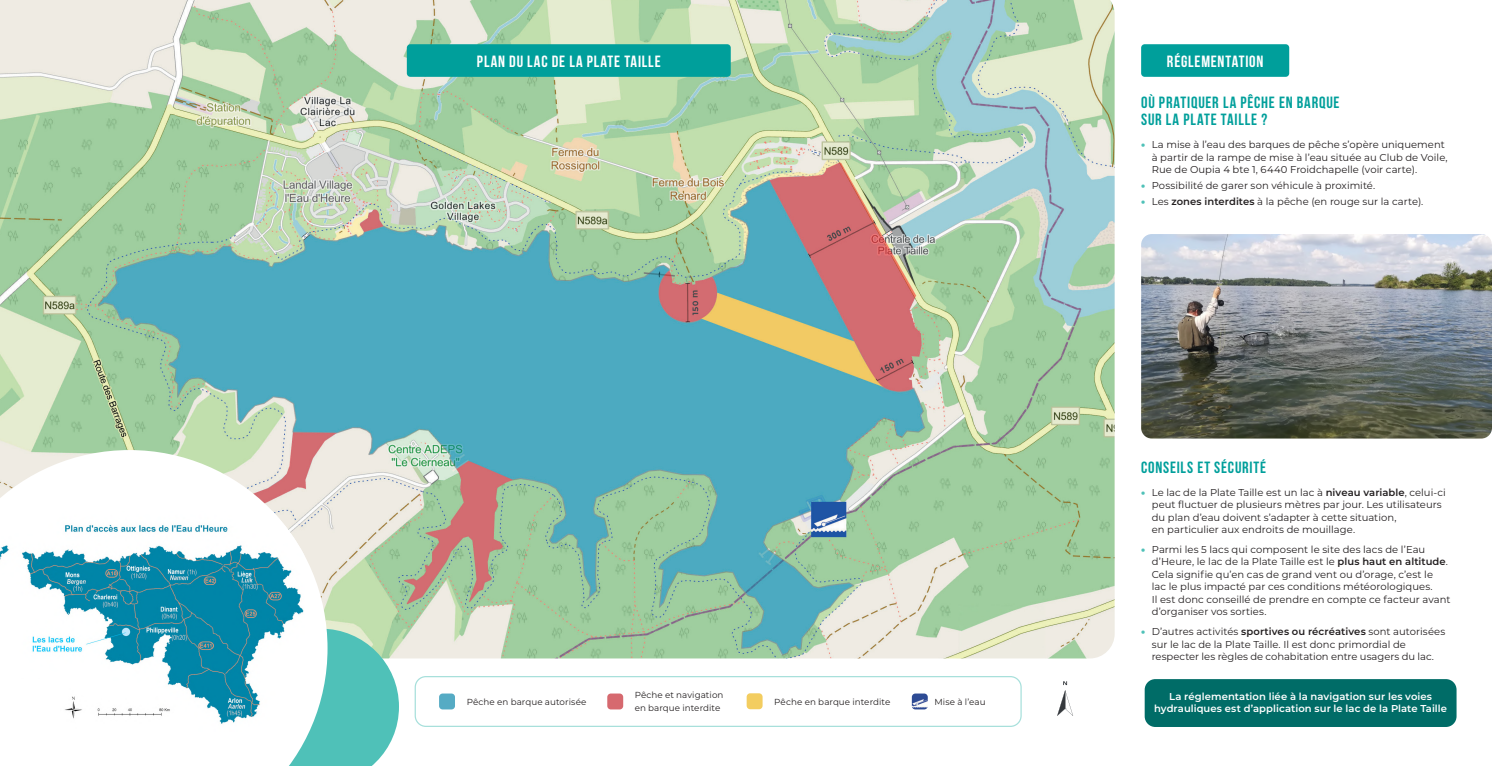
<style>
.page{position:relative;width:1492px;height:766px;background:#fff}
.page>*{position:absolute;margin:0;border:0;box-sizing:border-box;transform-origin:0 0}
.Titre{font:700 16.25px/16.5px "Bebas Neue";letter-spacing:.05em;color:#009f9b}
.Titre-2{font:700 16.25px "Bebas Neue";letter-spacing:.05em;color:#fff}
.t1{font:10px/12.5px "Montserrat";letter-spacing:.005em;color:#231f20}
.t2{font:600 10px/12.5px "Montserrat";letter-spacing:.005em;color:#fff;text-align:center}
.t3{font:8.75px/12.5px "Montserrat";letter-spacing:.005em;color:#231f20}
.s1{font-weight:900;color:#4fc1b8}
.s2{font-weight:600}
</style>
<div class="page">
<img style="left:0;top:0;width:1114px;height:658px">
<div style="left:1141px;top:44px;width:148px;height:33px;background:#009f9b;border-radius:4px"></div>
<div style="left:407px;top:44px;width:324px;height:33px;background:#009f9b;border-radius:4px"></div>
<img style="left:1141px;top:234px;width:351px;height:204px">
<svg style="left:327px;top:628px;width:72px;height:137px;background:#68c8bc"></svg>
<svg style="left:0;top:450px;width:327px;height:315px"></svg>
<img style="left:0;top:511px;width:304px;height:220px">
<div style="left:415px;top:675px;width:607px;height:51px;border:1px solid #4fc1b8;border-radius:11px"></div>
<svg style="left:1057px;top:690px;width:16px;height:25px"></svg>
<div style="left:0;top:679px;width:59px;height:61px;background:#fff"></div>
<div style="left:1144px;top:679px;width:312px;height:47px;background:#006c67;border-radius:11px"></div>
<div style="left:607px;top:693px;width:16px;height:16px;background:#d6696f;border-radius:4px"></div>
<div style="left:439px;top:693px;width:16px;height:16px;background:#55abc4;border-radius:4px"></div>
<div style="left:747px;top:693px;width:15px;height:16px;background:#f3cd60;border-radius:4px"></div>
<img style="left:912px;top:693px;width:16px;height:16px">
<p class="Titre-2" style="left:477px;top:52px;width:185px">PLAN DU LAC DE LA PLATE TAILLE</p>
<p class="Titre-2" style="left:1167px;top:52px;width:98px">RÉGLEMENTATION</p>
<p class="t3" style="left:635px;top:688px;width:90px">Pêche et navigation en barque interdite</p>
<p class="t3" style="left:467px;top:695px;width:121px">Pêche en barque autorisée</p>
<p class="t3" style="left:774px;top:695px;width:118px">Pêche en barque interdite</p>
<p class="t3" style="left:934px;top:695px;width:53px">Mise à l’eau</p>
<p class="Titre" style="left:1141px;top:94px;width:200px">OÙ PRATIQUER LA PÊCHE EN BARQUE<br>SUR LA PLATE TAILLE ?</p>
<p class="t1" style="left:1152px;top:138px;width:297px;text-indent:-11px"><span class="s1">•</span> La mise à l’eau des barques de pêche s’opère uniquement à partir de la rampe de mise à l’eau située au Club de Voile,<br>Rue de Oupia 4 bte 1, 6440 Froidchapelle (voir carte).</p>
<p class="t1" style="left:1141px;top:179px;width:236px"><span class="s1">•</span> Possibilité de garer son véhicule à proximité.</p>
<p class="t1" style="left:1141px;top:195px;width:284px"><span class="s1">•</span> Les <span class="s2">zones interdites</span> à la pêche (en rouge sur la carte).</p>
<p class="Titre" style="left:1141px;top:458px;width:127px">CONSEILS ET SÉCURITÉ</p>
<p class="t1" style="left:1152px;top:485px;width:296px;text-indent:-11px"><span class="s1">•</span> Le lac de la Plate Taille est un lac à <span class="s2">niveau variable</span>, celui-ci peut fluctuer de plusieurs mètres par jour. Les utilisateurs du plan d’eau doivent s’adapter à cette situation,<br>en particulier aux endroits de mouillage.</p>
<p class="t1" style="left:1152px;top:542px;width:300px;text-indent:-11px"><span class="s1">•</span> Parmi les 5 lacs qui composent le site des lacs de l’Eau d’Heure, le lac de la Plate Taille est le <span class="s2">plus haut en altitude</span>.<br>Cela signifie qu’en cas de grand vent ou d’orage, c’est le<br>lac le plus impacté par ces conditions météorologiques.<br>Il est donc conseillé de prendre en compte ce facteur avant d’organiser vos sorties.</p>
<p class="t1" style="left:1152px;top:624px;width:295px;text-indent:-11px"><span class="s1">•</span> D’autres activités <span class="s2">sportives ou récréatives</span> sont autorisées sur le lac de la Plate Taille. Il est donc primordial de respecter les règles de cohabitation entre usagers du lac.</p>
<p class="t2" style="left:1154px;top:689px;width:294px">La réglementation liée à la navigation sur les voies hydrauliques est d’application sur le lac de la Plate Taille</p>
</div>
